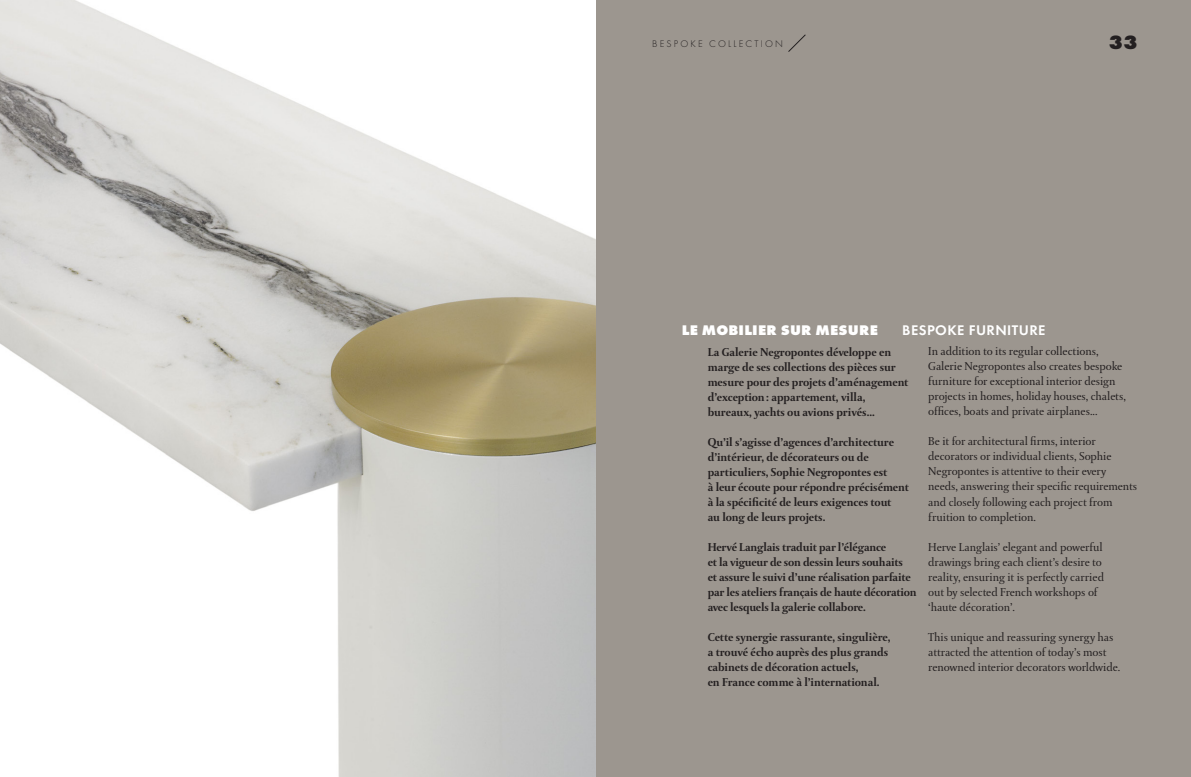
<style>
.page{position:relative;width:1191px;height:777px;background:#fff}
.page>*{position:absolute;margin:0;border:0;box-sizing:border-box;transform-origin:0 0}
.t1{font:700 20px "Futura TOT Extr";color:#231f20}
.Texte_CRT_FR{font:700 14.5px "Futura TOT Extr";letter-spacing:.015em;color:#fff}
.Texte_CRT_FR-2{font:600 14.5px "Futura TOT";letter-spacing:.03em;color:#fff}
.Txt_crt_12_FR{font:700 12px/15px "DTL Paradox ST";letter-spacing:-.01em;color:#231f20}
.Txt_Crt_12_ANG{font:12px/15px "DTL Paradox T";letter-spacing:-.005em;color:#231f20}
.t2{font:10px "Futura TOT Ligh";letter-spacing:.215em;color:#231f20}
</style>
<div class="page">
<div style="left:595px;top:0;width:596px;height:777px;background:#9c968f"></div>
<svg style="left:788px;top:34px;width:18px;height:18px"></svg>
<img style="left:0;top:0;width:595px;height:777px">
<p class="t2" style="left:652px;top:38px;width:132px">BESPOKE COLLECTION</p>
<p class="t1" style="left:1109px;top:30px;width:30px">33</p>
<p class="Texte_CRT_FR" style="left:681px;top:322px;width:198px">LE MOBILIER SUR MESURE</p>
<p class="Texte_CRT_FR-2" style="left:902px;top:322px;width:145px">BESPOKE FURNITURE</p>
<p class="Txt_crt_12_FR" style="left:707px;top:344px;width:202px">La Galerie Negropontes développe en marge de ses collections des pièces sur mesure pour des projets d’aménagement d’exception: appartement, villa, bureaux, yachts ou avions privés...</p>
<p class="Txt_crt_12_FR" style="left:707px;top:434px;width:203px">Qu’il s’agisse d’agences d’architecture d’intérieur, de décorateurs ou de particuliers, Sophie Negropontes est<br>à leur écoute pour répondre précisément à la spécificité de leurs exigences tout<br>au long de leurs projets.</p>
<p class="Txt_crt_12_FR" style="left:707px;top:539px;width:210px">Hervé Langlais traduit par l’élégance<br>et la vigueur de son dessin leurs souhaits<br>et assure le suivi d’une réalisation parfaite par les ateliers français de haute décoration avec lesquels la galerie collabore.</p>
<p class="Txt_crt_12_FR" style="left:707px;top:629px;width:184px">Cette synergie rassurante, singulière, a trouvé écho auprès des plus grands cabinets de décoration actuels,<br>en France comme à l’international.</p>
<p class="Txt_Crt_12_ANG" style="left:928px;top:344px;width:199px">In addition to its regular collections, Galerie Negropontes also creates bespoke furniture for exceptional interior design projects in homes, holiday houses, chalets, offices, boats and private airplanes...</p>
<p class="Txt_Crt_12_ANG" style="left:928px;top:434px;width:210px">Be it for architectural firms, interior decorators or individual clients, Sophie Negropontes is attentive to their every needs, answering their specific requirements and closely following each project from fruition to completion.</p>
<p class="Txt_Crt_12_ANG" style="left:928px;top:539px;width:177px">Herve Langlais’ elegant and powerful drawings bring each client’s desire to reality, ensuring it is perfectly carried out by selected French workshops of ‘haute décoration’.</p>
<p class="Txt_Crt_12_ANG" style="left:928px;top:629px;width:193px">This unique and reassuring synergy has attracted the attention of today’s most renowned interior decorators worldwide.</p>
</div>
